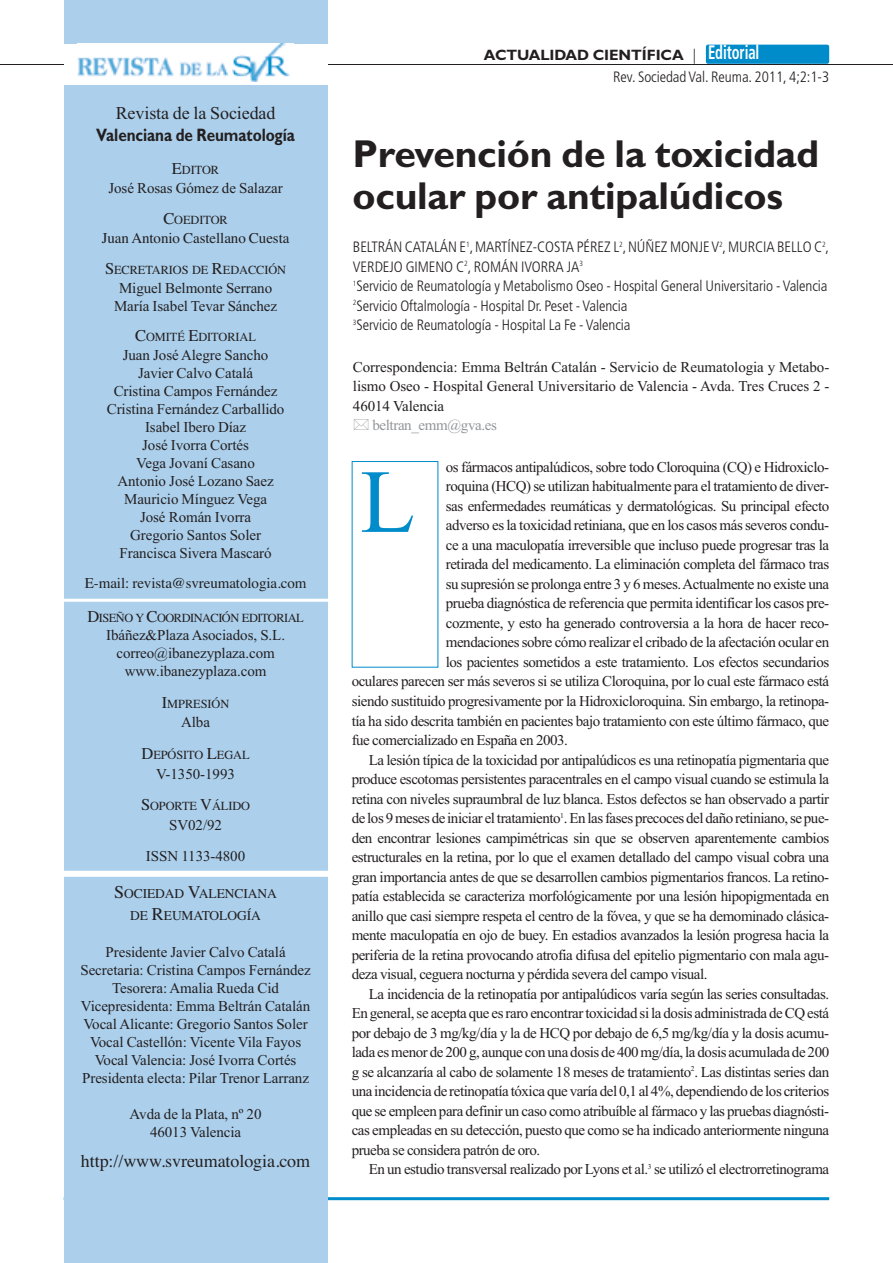
<style>
.page{position:relative;width:893px;height:1263px;background:#fff}
.page>*{position:absolute;margin:0;border:0;box-sizing:border-box;transform-origin:0 0}
.t1{font:90px "Times New Roman";color:#008ccb}
.t2{font:700 39px/42px "Gill Sans";letter-spacing:-.005em;color:#231f20}
.t3{font:700 condensed 19.5px "Frutiger";letter-spacing:-.005em;color:#fff;scale:.75 1}
.t4{font:18px "Times";letter-spacing:-.005em;color:#231f20}
.t5{font:700 18px "Gill Sans";letter-spacing:-.005em;color:#231f20;scale:.85 1}
.t6{font:18px "Times New Roman";letter-spacing:-.005em;color:#231f20}
.t7{font:15px/19.5px "Times New Roman";letter-spacing:-.03em;color:#231f20;text-align:justify}
.t8{font:15px/18px "Times New Roman";letter-spacing:-.005em;color:#231f20;text-align:center}
.t9{font:300 condensed 15px/19.5px "Frutiger";letter-spacing:-.005em;color:#231f20}
.t10{font:15px "Times";letter-spacing:-.005em;color:#231f20}
.t11{font:700 15px "Gill Sans";letter-spacing:-.005em;color:#231f20}
.t12{font:15px "Times New Roman";letter-spacing:-.025em;color:#939598}
.t13{font:13.5px/21.6px "Times";letter-spacing:-.005em;color:#231f20;text-align:center}
.t14{font:12.3px "Times";letter-spacing:-.005em;color:#231f20}
.t15{font:12.3px "Times";letter-spacing:-.04em;color:#231f20}
.s1{font-size:16.5px}
.s2{font-size:18px}
.s3{font-family:"Frutiger";font-weight:300;font-stretch:condensed}
</style>
<div class="page">
<hr style="left:0;top:64px;width:893px;height:1px;background:#231f20">
<hr style="left:64px;top:1197px;width:765px;height:3px;background:#008ccb">
<div style="left:64px;top:0;width:263px;height:1263px;background:#acd0ec"></div>
<div style="left:64px;top:44px;width:263px;height:41px;background:#fff"></div>
<img style="left:78px;top:44px;width:212px;height:37px">
<div style="left:706px;top:45px;width:123px;height:19px;background:#008ccb;border-radius:2px"></div>
<div style="left:49px;top:871px;width:297px;height:6px;background:#fff"></div>
<hr style="left:47px;top:599px;width:297px;height:3px;background:#fff">
<p class="t6" style="left:116px;top:107px;width:161px">Revista de la Sociedad</p>
<p class="t5" style="left:96px;top:129px;width:235px">Valenciana de Reumatología</p>
<p class="t14" style="left:172px;top:165px;width:49px"><span class="s1">E</span>DITOR</p>
<p class="t8" style="left:108px;top:180px;width:176px">José Rosas Gómez de Salazar</p>
<p class="t14" style="left:163px;top:215px;width:66px"><span class="s1">C</span>OEDITOR</p>
<p class="t10" style="left:102px;top:233px;width:189px">Juan Antonio Castellano Cuesta</p>
<p class="t14" style="left:105px;top:265px;width:183px"><span class="s1">S</span>ECRETARIOS DE <span class="s1">R</span>EDACCIÓN</p>
<p class="t8" style="left:114px;top:281px;width:165px">Miguel Belmonte Serrano<br>María Isabel Tevar Sánchez</p>
<p class="t14" style="left:135px;top:332px;width:122px"><span class="s1">C</span>OMITÉ <span class="s1">E</span>DITORIAL</p>
<p class="t8" style="left:107px;top:347px;width:179px">Juan José Alegre Sancho<br>Javier Calvo Catalá<br>Cristina Campos Fernández<br>Cristina Fernández Carballido<br>Isabel Ibero Díaz<br>José Ivorra Cortés<br>Vega Jovaní Casano<br>Antonio José Lozano Saez<br>Mauricio Mínguez Vega<br>José Román Ivorra<br>Gregorio Santos Soler<br>Francisca Sivera Mascaró</p>
<p class="t10" style="left:85px;top:578px;width:223px">E-mail: revista@svreumatologia.com</p>
<p class="t15" style="left:87px;top:613px;width:218px"><span class="s1">D</span>ISEÑO Y <span class="s1">C</span>OORDINACIÓN EDITORIAL</p>
<p class="t8" style="left:106px;top:628px;width:181px">Ibáñez&amp;Plaza Asociados, S.L. correo@ibanezyplaza.com www.ibanezyplaza.com</p>
<p class="t14" style="left:162px;top:699px;width:69px"><span class="s1">I</span>MPRESIÓN</p>
<p class="t7" style="left:181px;top:714px;width:30px">Alba</p>
<p class="t14" style="left:142px;top:750px;width:110px"><span class="s1">D</span>EPÓSITO <span class="s1">L</span>EGAL</p>
<p class="t8" style="left:156px;top:766px;width:80px">V-1350-1993</p>
<p class="t14" style="left:141px;top:801px;width:111px"><span class="s1">S</span>OPORTE <span class="s1">V</span>ÁLIDO</p>
<p class="t8" style="left:146px;top:810px;width:101px;line-height:31.5px">SV02/92<br>ISSN 1133-4800</p>
<p class="t13" style="left:114px;top:884px;width:164px"><span class="s2">S</span>OCIEDAD <span class="s2">V</span>ALENCIANA<br>DE <span class="s2">R</span>EUMATOLOGÍA</p>
<p class="t8" style="left:80px;top:945px;width:232px">Presidente Javier Calvo Catalá Secretaria: Cristina Campos Fernández Tesorera: Amalia Rueda Cid Vicepresidenta: Emma Beltrán Catalán Vocal Alicante: Gregorio Santos Soler Vocal Castellón: Vicente Vila Fayos Vocal Valencia: José Ivorra Cortés Presidenta electa: Pilar Trenor Larranz</p>
<p class="t8" style="left:130px;top:1107px;width:133px">Avda de la Plata, nº 20<br>46013 Valencia</p>
<p class="t4" style="left:81px;top:1155px;width:231px">http://www.svreumatologia.com</p>
<h3 class="t3" style="left:708px;top:45px;width:70px">Editorial</h3>
<p class="t11" style="left:484px;top:50px;width:214px">ACTUALIDAD CIENTÍFICA <span class="s3">|</span></p>
<p class="t9" style="left:613px;top:69px;width:218px">Rev. Sociedad Val. Reuma. 2011, 4;2:1-3</p>
<h2 class="t2" style="left:352px;top:137px;width:468px">Prevención de la toxicidad ocular por antipalúdicos</h2>
<p class="t9" style="left:353px;top:238px;width:478px">BELTRÁN CATALÁN E<sup>1</sup>, MARTÍNEZ-COSTA PÉREZ L<sup>2</sup>, NÚÑEZ MONJE V<sup>2</sup>, MURCIA BELLO C<sup>2</sup>, VERDEJO GIMENO C<sup>2</sup>, ROMÁN IVORRA JA<sup>3<br>1</sup>Servicio de Reumatología y Metabolismo Oseo - Hospital General Universitario - Valencia <sup>2</sup>Servicio Oftalmología - Hospital Dr. Peset - Valencia<br><sup>3</sup>Servicio de Reumatología - Hospital La Fe - Valencia</p>
<p class="t7" style="left:353px;top:358px;width:478px">Correspondencia: Emma Beltrán Catalán - Servicio de Reumatologia y Metabo&shy;lismo Oseo - Hospital General Universitario de Valencia - Avda. Tres Cruces 2 - 46014 Valencia</p>
<p class="t12" style="left:372px;top:420px;width:126px">beltran_emm@gva.es</p>
<h1 class="t1" style="left:360px;top:469px;width:56px">L</h1>
<p class="t7" style="left:446px;top:459px;width:385px">os fármacos antipalúdicos, sobre todo Cloroquina (CQ) e Hidroxiclo-</p>
<p class="t7" style="left:446px;top:478px;width:385px">roquina (HCQ) se utilizan habitualmente para el tratamiento de diver-</p>
<p class="t7" style="left:446px;top:498px;width:385px">sas enfermedades reumáticas y dermatológicas. Su principal efecto</p>
<p class="t7" style="left:446px;top:517px;width:385px">adverso es la toxicidad retiniana, que en los casos más severos condu-</p>
<p class="t7" style="left:446px;top:537px;width:385px">ce a una maculopatía irreversible que incluso puede progresar tras la</p>
<p class="t7" style="left:446px;top:556px;width:385px">retirada del medicamento. La eliminación completa del fármaco tras</p>
<p class="t7" style="left:446px;top:576px;width:385px">su supresión se prolonga entre 3 y 6 meses. Actualmente no existe una</p>
<p class="t7" style="left:446px;top:595px;width:385px">prueba diagnóstica de referencia que permita identificar los casos pre-</p>
<p class="t7" style="left:446px;top:615px;width:385px">cozmente, y esto ha generado controversia a la hora de hacer reco-</p>
<p class="t7" style="left:446px;top:634px;width:385px">mendaciones sobre cómo realizar el cribado de la afectación ocular en</p>
<p class="t7" style="left:446px;top:654px;width:385px">los pacientes sometidos a este tratamiento. Los efectos secundarios</p>
<p class="t7" style="left:352px;top:673px;width:479px">oculares parecen ser más severos si se utiliza Cloroquina, por lo cual este fármaco está</p>
<p class="t7" style="left:352px;top:693px;width:479px">siendo sustituido progresivamente por la Hidroxicloroquina. Sin embargo, la retinopa-</p>
<p class="t7" style="left:352px;top:712px;width:479px">tía ha sido descrita también en pacientes bajo tratamiento con este último fármaco, que</p>
<p class="t7" style="left:352px;top:732px;width:218px">fue comercializado en España en 2003.</p>
<p class="t7" style="left:369px;top:751px;width:462px">La lesión típica de la toxicidad por antipalúdicos es una retinopatía pigmentaria que</p>
<p class="t7" style="left:352px;top:771px;width:479px">produce escotomas persistentes paracentrales en el campo visual cuando se estimula la</p>
<p class="t7" style="left:352px;top:790px;width:479px">retina con niveles supraumbral de luz blanca. Estos defectos se han observado a partir</p>
<p class="t7" style="left:352px;top:810px;width:479px">de los 9 meses de iniciar el tratamiento<sup>1</sup>. En las fases precoces del daño retiniano, se pue-</p>
<p class="t7" style="left:352px;top:829px;width:479px">den encontrar lesiones campimétricas sin que se observen aparentemente cambios</p>
<p class="t7" style="left:352px;top:849px;width:479px">estructurales en la retina, por lo que el examen detallado del campo visual cobra una</p>
<p class="t7" style="left:352px;top:868px;width:479px">gran importancia antes de que se desarrollen cambios pigmentarios francos. La retino-</p>
<p class="t7" style="left:352px;top:888px;width:479px">patía establecida se caracteriza morfológicamente por una lesión hipopigmentada en</p>
<p class="t7" style="left:352px;top:907px;width:479px">anillo que casi siempre respeta el centro de la fóvea, y que se ha demominado clásica-</p>
<p class="t7" style="left:352px;top:927px;width:479px">mente maculopatía en ojo de buey. En estadios avanzados la lesión progresa hacia la</p>
<p class="t7" style="left:352px;top:946px;width:479px">periferia de la retina provocando atrofia difusa del epitelio pigmentario con mala agu-</p>
<p class="t7" style="left:352px;top:966px;width:357px">deza visual, ceguera nocturna y pérdida severa del campo visual.</p>
<p class="t7" style="left:369px;top:985px;width:462px">La incidencia de la retinopatía por antipalúdicos varía según las series consultadas.</p>
<p class="t7" style="left:352px;top:1005px;width:479px">En general, se acepta que es raro encontrar toxicidad si la dosis administrada de CQ está</p>
<p class="t7" style="left:352px;top:1024px;width:479px">por debajo de 3 mg/kg/día y la de HCQ por debajo de 6,5 mg/kg/día y la dosis acumu-</p>
<p class="t7" style="left:352px;top:1044px;width:479px">lada es menor de 200 g, aunque con una dosis de 400 mg/día, la dosis acumulada de 200</p>
<p class="t7" style="left:352px;top:1063px;width:479px">g se alcanzaría al cabo de solamente 18 meses de tratamiento<sup>2</sup>. Las distintas series dan</p>
<p class="t7" style="left:352px;top:1083px;width:479px">una incidencia de retinopatía tóxica que varía del 0,1 al 4%, dependiendo de los criterios</p>
<p class="t7" style="left:352px;top:1102px;width:479px">que se empleen para definir un caso como atribuíble al fármaco y las pruebas diagnósti-</p>
<p class="t7" style="left:352px;top:1122px;width:479px">cas empleadas en su detección, puesto que como se ha indicado anteriormente ninguna</p>
<p class="t7" style="left:352px;top:1141px;width:190px">prueba se considera patrón de oro.</p>
<p class="t7" style="left:369px;top:1161px;width:462px">En un estudio transversal realizado por Lyons et al.<sup>3</sup> se utilizó el electrorretinograma</p>
</div>
